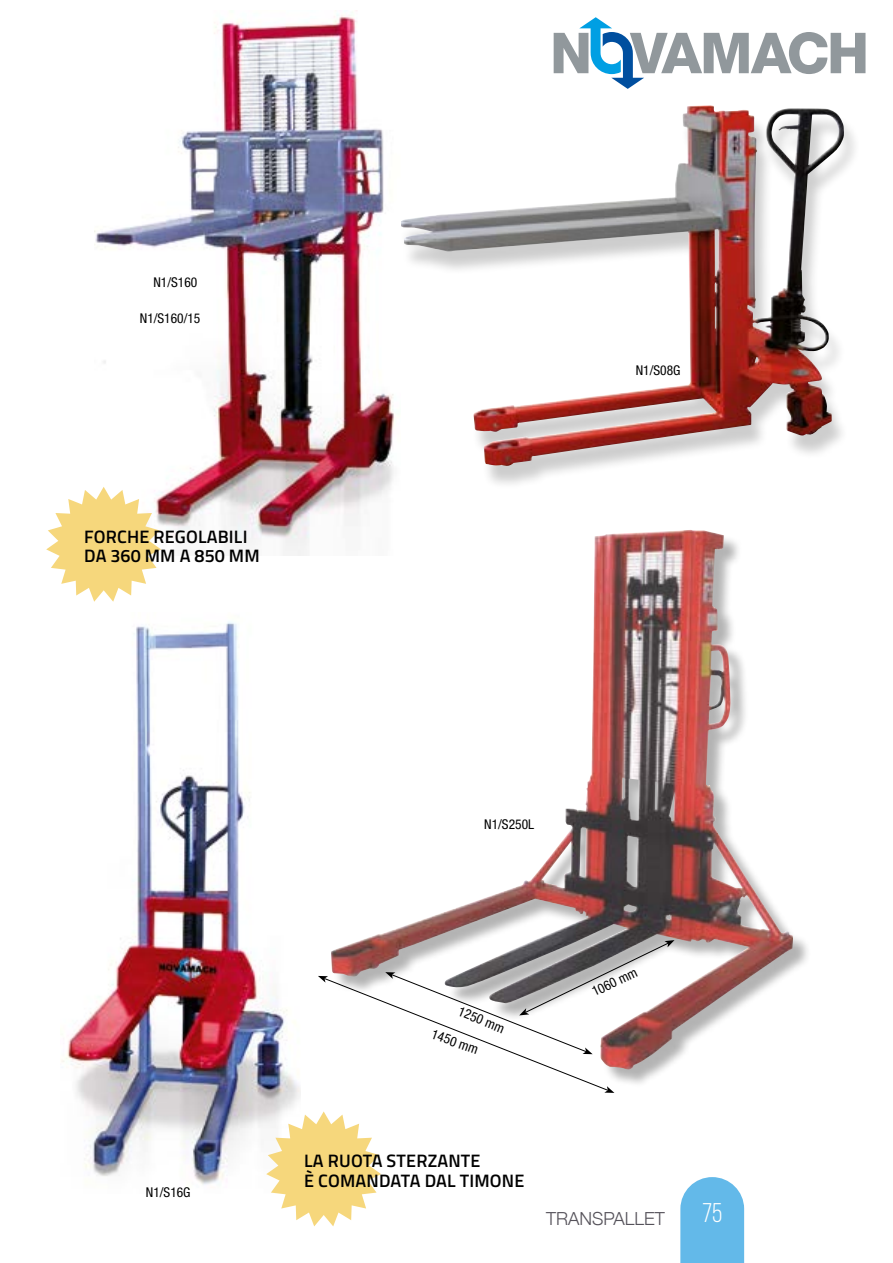
<style>
.page{position:relative;width:893px;height:1263px;background:#fff}
.page>*{position:absolute;margin:0;border:0;box-sizing:border-box;transform-origin:0 0}
.t1{font:27px "Bebas Neue";color:#fff}
.t2{font:600 18px "Titillium Web";letter-spacing:.01em;color:#000}
.t3{font:300 18px "Helvetica Neue";color:#55525a}
.t4{font:condensed 13.5px "Helvetica Neue";color:#000}
</style>
<div class="page">
<svg style="left:554px;top:17px;width:311px;height:72px"></svg>
<svg style="left:680px;top:1177px;width:64px;height:86px;background:#70bfea"></svg>
<img style="left:61px;top:621px;width:239px;height:564px">
<div style="left:399px;top:111px;width:462px;height:380px;background:#000;opacity:.2"></div>
<img style="left:401px;top:106px;width:393px;height:360px">
<img style="left:94px;top:14px;width:307px;height:542px">
<img style="left:331px;top:530px;width:462px;height:531px">
<svg style="left:266px;top:1111px;width:115px;height:115px"></svg>
<svg style="left:46px;top:487px;width:115px;height:115px"></svg>
<svg style="left:318px;top:940px;width:356px;height:153px"></svg>
<p class="t4" style="left:153px;top:274px;width:45px">N1/S160</p>
<p class="t4" style="left:140px;top:311px;width:62px">N1/S160/15</p>
<p class="t2" style="left:84px;top:523px;width:165px">FORCHE REGOLABILI</p>
<p class="t2" style="left:84px;top:542px;width:177px">DA 360 MM A 850 MM</p>
<p class="t4" style="left:636px;top:362px;width:46px">N1/S08G</p>
<p class="t4" style="left:146px;top:1184px;width:46px">N1/S16G</p>
<p class="t4" style="left:484px;top:817px;width:51px">N1/S250L</p>
<p class="t4" style="left:462px;top:1003px;width:50px;rotate:22deg">1250 mm</p>
<p class="t4" style="left:434px;top:1026px;width:50px;rotate:19deg">1450 mm</p>
<p class="t4" style="left:589px;top:985px;width:50px;rotate:-25deg">1060 mm</p>
<p class="t2" style="left:304px;top:1147px;width:178px">LA RUOTA STERZANTE</p>
<p class="t2" style="left:304px;top:1167px;width:222px">È COMANDATA DAL TIMONE</p>
<p class="t3" style="left:546px;top:1204px;width:120px">TRANSPALLET</p>
<h1 class="t1" style="left:702px;top:1198px;width:22px">75</h1>
</div>
